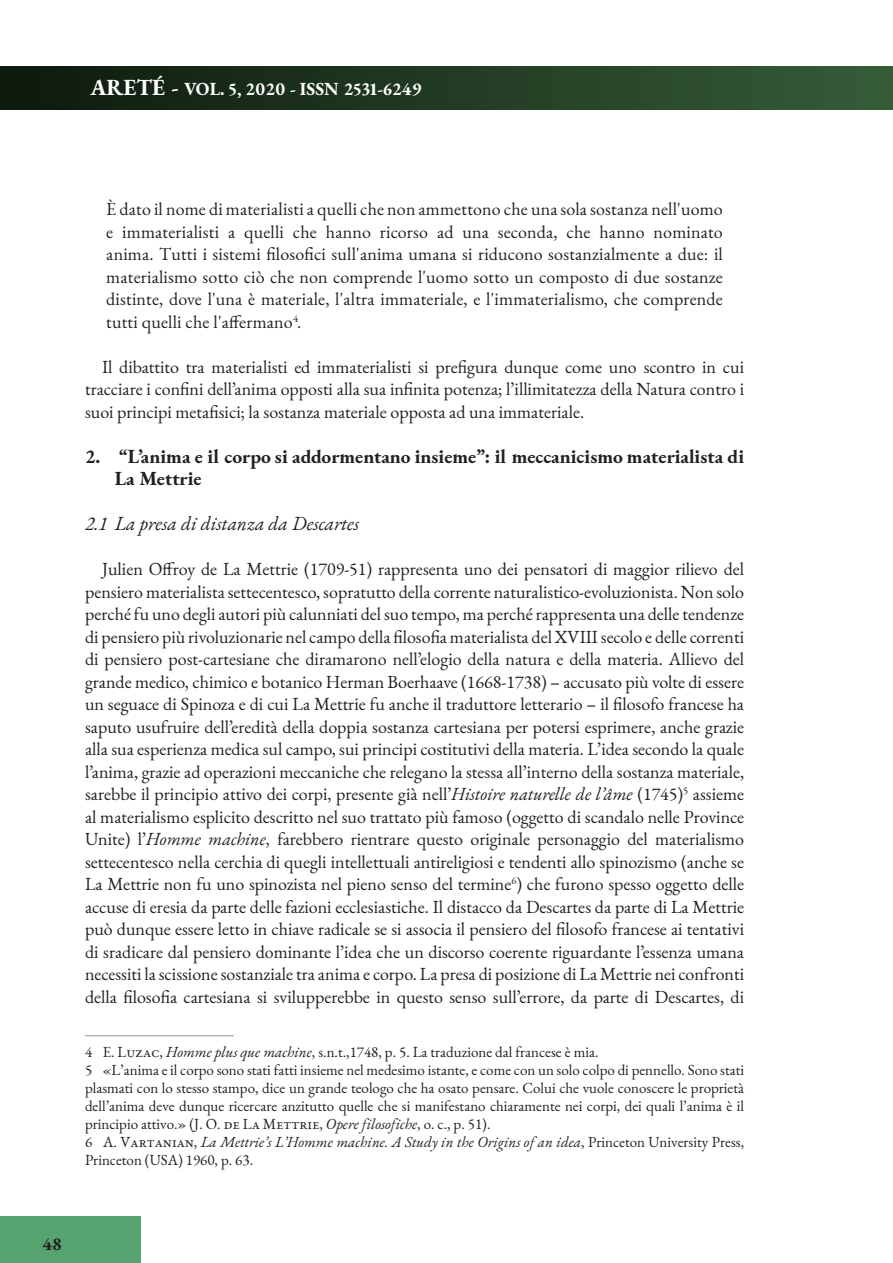
<style>
.page{position:relative;width:893px;height:1263px;background:#fff}
.page>*{position:absolute;margin:0;border:0;box-sizing:border-box;transform-origin:0 0}
.t1{font:700 19.5px/22.5px "EB Garamond";color:#231f20}
.t2{font:italic 19.5px "EB Garamond";color:#231f20}
.testo{font:18px/22.5px "EB Garamond";color:#231f20;text-align:justify}
.Citazione{font:18px/22.5px "EB Garamond";letter-spacing:.01em;color:#231f20;text-align:justify}
.t3{font:700 18px "EB Garamond";color:#fff}
.t4{font:700 18px "EB Garamond";color:#231f20}
.Note{font:15px/18px "EB Garamond";color:#231f20;text-align:justify}
.s1{font-size:22.5px}
.s2{font-style:italic}
</style>
<div class="page">
<div style="left:0;top:1217px;width:140px;height:46px;background:#56a36f"></div>
<div style="left:0;top:67px;width:893px;height:42px;background:linear-gradient(to right,#0d190e,#365d38)"></div>
<hr style="left:85px;top:1035px;width:149px;height:1px;background:#939598">
<p class="t3" style="left:91px;top:77px;width:333px"><span class="s1">ARETÉ -</span> VOL. 5, 2020 - ISSN 2531-6249</p>
<p class="Citazione" style="left:106px;top:198px;width:618px">È dato il nome di materialisti a quelli che non ammettono che una sola sostanza nell'uomo e immaterialisti a quelli che hanno ricorso ad una seconda, che hanno nominato anima. Tutti i sistemi filosofici sull'anima umana si riducono sostanzialmente a due: il materialismo sotto ciò che non comprende l'uomo sotto un composto di due sostanze distinte, dove l'una è materiale, l'altra immateriale, e l'immaterialismo, che comprende tutti quelli che l'affermano<sup>4</sup><span class="s2">.</span></p>
<p class="testo" style="left:85px;top:355px;width:661px;text-indent:17px">Il dibattito tra materialisti ed immaterialisti si prefigura dunque come uno scontro in cui tracciare i confini dell’anima opposti alla sua infinita potenza; l’illimitatezza della Natura contro i suoi principi metafisici; la sostanza materiale opposta ad una immateriale.</p>
<p class="t1" style="left:115px;top:445px;width:631px;text-indent:-30px">2. “L’anima e il corpo si addormentano insieme”: il meccanicismo materialista di<br>La Mettrie</p>
<p class="t2" style="left:85px;top:511px;width:276px">2.1 La presa di distanza da Descartes</p>
<p class="testo" style="left:85px;top:558px;width:661px;text-indent:17px">Julien Offroy de La Mettrie (1709-51) rappresenta uno dei pensatori di maggior rilievo del pensiero materialista settecentesco, sopratutto della corrente naturalistico-evoluzionista. Non solo perché fu uno degli autori più calunniati del suo tempo, ma perché rappresenta una delle tendenze di pensiero più rivoluzionarie nel campo della filosofia materialista del XVIII secolo e delle correnti di pensiero post-cartesiane che diramarono nell’elogio della natura e della materia. Allievo del grande medico, chimico e botanico Herman Boerhaave (1668-1738) – accusato più volte di essere un seguace di Spinoza e di cui La Mettrie fu anche il traduttore letterario – il filosofo francese ha saputo usufruire dell’eredità della doppia sostanza cartesiana per potersi esprimere, anche grazie alla sua esperienza medica sul campo, sui principi costitutivi della materia. L’idea secondo la quale l’anima, grazie ad operazioni meccaniche che relegano la stessa all’interno della sostanza materiale, sarebbe il principio attivo dei corpi, presente già nell’<span class="s2">Histoire naturelle de l’âme</span> (1745)<sup>5</sup> assieme al materialismo esplicito descritto nel suo trattato più famoso (oggetto di scandalo nelle Province Unite) l’<span class="s2">Homme machine</span>, farebbero rientrare questo originale personaggio del materialismo settecentesco nella cerchia di quegli intellettuali antireligiosi e tendenti allo spinozismo (anche se La Mettrie non fu uno spinozista nel pieno senso del termine<sup>6</sup>) che furono spesso oggetto delle accuse di eresia da parte delle fazioni ecclesiastiche. Il distacco da Descartes da parte di La Mettrie può dunque essere letto in chiave radicale se si associa il pensiero del filosofo francese ai tentativi di sradicare dal pensiero dominante l’idea che un discorso coerente riguardante l’essenza umana necessiti la scissione sostanziale tra anima e corpo. La presa di posizione di La Mettrie nei confronti della filosofia cartesiana si svilupperebbe in questo senso sull’errore, da parte di Descartes, di</p>
<p class="Note" style="left:85px;top:1043px;width:515px">4 E. Luzac, <span class="s2">Homme plus que machine</span>, s.n.t.,1748, p. 5. La traduzione dal francese è mia.</p>
<p class="Note" style="left:85px;top:1061px;width:661px">5 «L’anima e il corpo sono stati fatti insieme nel medesimo istante, e come con un solo colpo di pennello. Sono stati plasmati con lo stesso stampo, dice un grande teologo che ha osato pensare. Colui che vuole conoscere le proprietà dell’anima deve dunque ricercare anzitutto quelle che si manifestano chiaramente nei corpi, dei quali l’anima è il principio attivo.» (J. O. de La Mettrie, <span class="s2">Opere filosofiche</span>, o. c., p. 51).</p>
<p class="Note" style="left:85px;top:1133px;width:661px">6 A. Vartanian, <span class="s2">La Mettrie’s L’Homme machine. A Study in the Origins of an idea</span>, Princeton University Press,<br>Princeton (USA) 1960, p. 63.</p>
<p class="t4" style="left:43px;top:1232px;width:21px">48</p>
</div>
